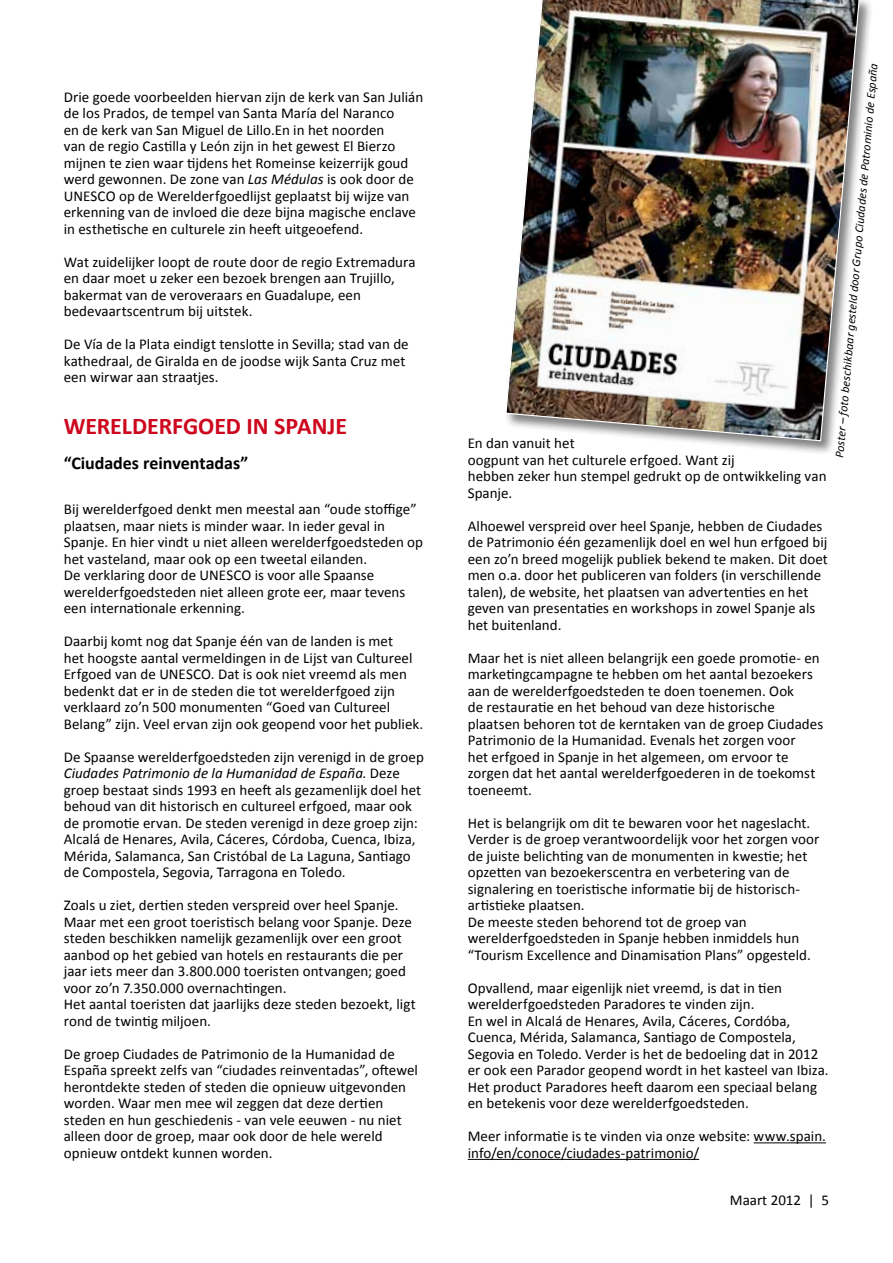
<style>
.page{position:relative;width:893px;height:1263px;background:#fff}
.page>*{position:absolute;margin:0;border:0;box-sizing:border-box;transform-origin:0 0}
.t1{font:700 24px "Calibri";letter-spacing:-.005em;color:#cd071e}
.t2{font:700 18px "Calibri";color:#000}
.t3{font:15px/16.5px "Calibri";color:#000}
.t4{font:italic 12px "Calibri";color:#000}
.s1{font-style:italic}
</style>
<div class="page">
<hr style="left:754px;top:1142px;width:72px;height:1px;background:#000">
<hr style="left:468px;top:1159px;width:231px;height:1px;background:#000">
<div style="left:503px;top:0;width:370px;height:455px;background:#000;opacity:.5"></div>
<img style="left:505px;top:0;width:355px;height:442px">
<p class="t3" style="left:64px;top:88px;width:361px">Drie goede voorbeelden hiervan zijn de kerk van San Julián de los Prados, de tempel van Santa María del Naranco<br>en de kerk van San Miguel de Lillo.En in het noorden<br>van de regio Castilla y León zijn in het gewest El Bierzo mijnen te zien waar tijdens het Romeinse keizerrijk goud werd gewonnen. De zone van <span class="s1">Las Médulas</span> is ook door de UNESCO op de Werelderfgoedlijst geplaatst bij wijze van erkenning van de invloed die deze bijna magische enclave in esthetische en culturele zin heeft uitgeoefend.</p>
<p class="t3" style="left:64px;top:253px;width:353px">Wat zuidelijker loopt de route door de regio Extremadura en daar moet u zeker een bezoek brengen aan Trujillo, bakermat van de veroveraars en Guadalupe, een bedevaartscentrum bij uitstek.</p>
<p class="t3" style="left:64px;top:335px;width:346px">De Vía de la Plata eindigt tenslotte in Sevilla; stad van de kathedraal, de Giralda en de joodse wijk Santa Cruz met een wirwar aan straatjes.</p>
<h1 class="t1" style="left:64px;top:411px;width:150px">WERELDERFGOED</h1>
<h1 class="t1" style="left:247px;top:411px;width:52px">IN SPANJE</h1>
<p class="t2" style="left:64px;top:452px;width:186px">“Ciudades reinventadas”</p>
<p class="t3" style="left:64px;top:500px;width:361px">Bij werelderfgoed denkt men meestal aan “oude stoffige” plaatsen, maar niets is minder waar. In ieder geval in Spanje. En hier vindt u niet alleen werelderfgoedsteden op het vasteland, maar ook op een tweetal eilanden.<br>De verklaring door de UNESCO is voor alle Spaanse werelderfgoedsteden niet alleen grote eer, maar tevens een internationale erkenning.</p>
<p class="t3" style="left:64px;top:632px;width:361px">Daarbij komt nog dat Spanje één van de landen is met<br>het hoogste aantal vermeldingen in de Lijst van Cultureel Erfgoed van de UNESCO. Dat is ook niet vreemd als men bedenkt dat er in de steden die tot werelderfgoed zijn verklaard zo’n 500 monumenten “Goed van Cultureel Belang” zijn. Veel ervan zijn ook geopend voor het publiek.</p>
<p class="t3" style="left:64px;top:748px;width:362px">De Spaanse werelderfgoedsteden zijn verenigd in de groep <span class="s1">Ciudades Patrimonio de la Humanidad de España</span>. Deze groep bestaat sinds 1993 en heeft als gezamenlijk doel het behoud van dit historisch en cultureel erfgoed, maar ook de promotie ervan. De steden verenigd in deze groep zijn:<br>Alcalá de Henares, Avila, Cáceres, Córdoba, Cuenca, Ibiza, Mérida, Salamanca, San Cristóbal de La Laguna, Santiago de Compostela, Segovia, Tarragona en Toledo.</p>
<p class="t3" style="left:64px;top:896px;width:354px">Zoals u ziet, dertien steden verspreid over heel Spanje.<br>Maar met een groot toeristisch belang voor Spanje. Deze steden beschikken namelijk gezamenlijk over een groot aanbod op het gebied van hotels en restaurants die per jaar iets meer dan 3.800.000 toeristen ontvangen; goed voor zo’n 7.350.000 overnachtingen.<br>Het aantal toeristen dat jaarlijks deze steden bezoekt, ligt rond de twintig miljoen.</p>
<p class="t3" style="left:64px;top:1045px;width:356px">De groep Ciudades de Patrimonio de la Humanidad de España spreekt zelfs van “ciudades reinventadas”, oftewel herontdekte steden of steden die opnieuw uitgevonden worden. Waar men mee wil zeggen dat deze dertien steden en hun geschiedenis - van vele eeuwen - nu niet alleen door de groep, maar ook door de hele wereld opnieuw ontdekt kunnen worden.</p>
<p class="t4" style="left:832px;top:457px;width:397px;rotate:-85deg">Poster – foto beschikbaar gesteld door Grupo Ciudades de Patrominio de España</p>
<p class="t3" style="left:468px;top:434px;width:360px">En dan vanuit het<br>oogpunt van het culturele erfgoed. Want zij<br>hebben zeker hun stempel gedrukt op de ontwikkeling van<br>Spanje.</p>
<p class="t3" style="left:468px;top:517px;width:362px">Alhoewel verspreid over heel Spanje, hebben de Ciudades de Patrimonio één gezamenlijk doel en wel hun erfgoed bij een zo’n breed mogelijk publiek bekend te maken. Dit doet men o.a. door het publiceren van folders (in verschillende talen), de website, het plaatsen van advertenties en het geven van presentaties en workshops in zowel Spanje als het buitenland.</p>
<p class="t3" style="left:468px;top:649px;width:357px">Maar het is niet alleen belangrijk een goede promotie- en marketingcampagne te hebben om het aantal bezoekers aan de werelderfgoedsteden te doen toenemen. Ook<br>de restauratie en het behoud van deze historische plaatsen behoren tot de kerntaken van de groep Ciudades Patrimonio de la Humanidad. Evenals het zorgen voor<br>het erfgoed in Spanje in het algemeen, om ervoor te zorgen dat het aantal werelderfgoederen in de toekomst toeneemt.</p>
<p class="t3" style="left:468px;top:814px;width:353px">Het is belangrijk om dit te bewaren voor het nageslacht.<br>Verder is de groep verantwoordelijk voor het zorgen voor de juiste belichting van de monumenten in kwestie; het opzetten van bezoekerscentra en verbetering van de signalering en toeristische informatie bij de historisch&shy;artistieke plaatsen.<br>De meeste steden behorend tot de groep van werelderfgoedsteden in Spanje hebben inmiddels hun “Tourism Excellence and Dinamisation Plans” opgesteld.</p>
<p class="t3" style="left:468px;top:979px;width:362px">Opvallend, maar eigenlijk niet vreemd, is dat in tien werelderfgoedsteden Paradores te vinden zijn.<br>En wel in Alcalá de Henares, Avila, Cáceres, Cordóba, Cuenca, Mérida, Salamanca, Santiago de Compostela, Segovia en Toledo. Verder is het de bedoeling dat in 2012 er ook een Parador geopend wordt in het kasteel van Ibiza.<br>Het product Paradores heeft daarom een speciaal belang en betekenis voor deze werelderfgoedsteden.</p>
<p class="t3" style="left:468px;top:1127px;width:360px">Meer informatie is te vinden via onze website: www.spain. info/en/conoce/ciudades-patrimonio/</p>
<p class="t3" style="left:730px;top:1191px;width:101px">Maart 2012 | 5</p>
</div>
